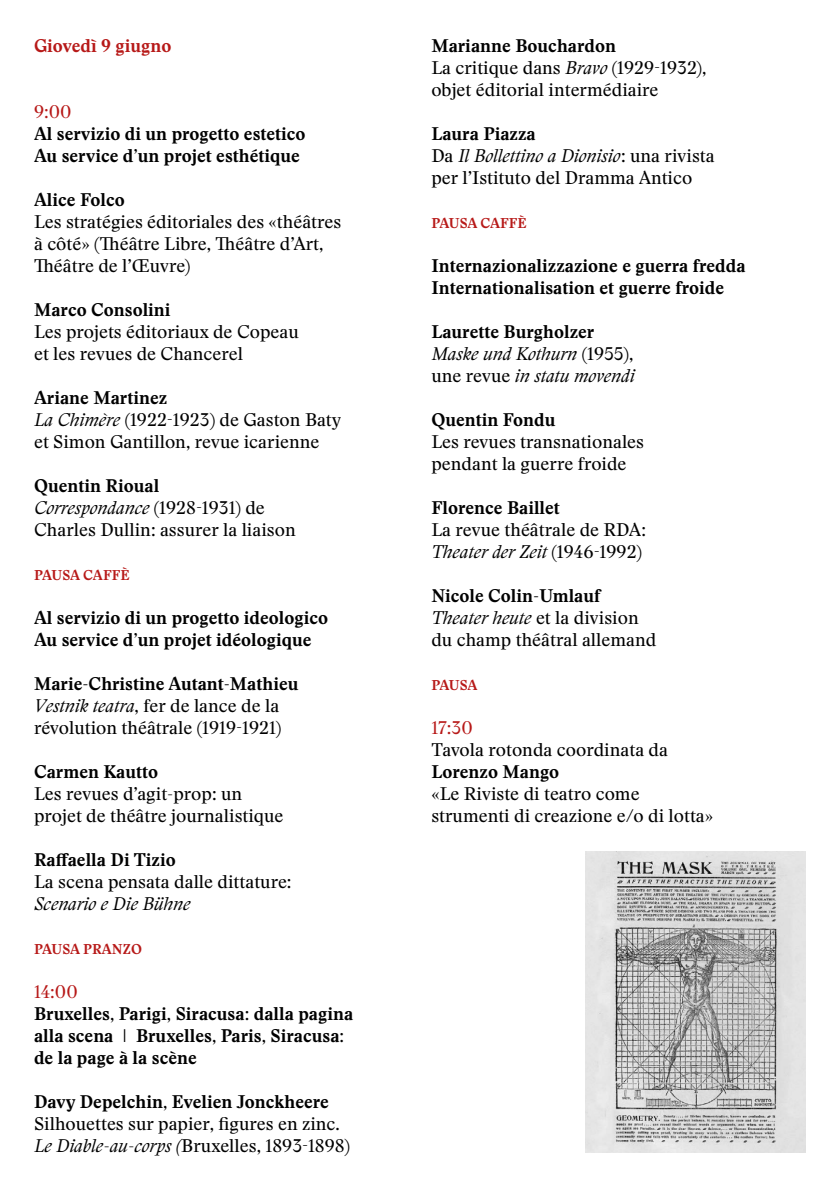
<style>
.page{position:relative;width:840px;height:1191px;background:#fff}
.page>*{position:absolute;margin:0;border:0;box-sizing:border-box;transform-origin:0 0}
.t1{font:18px/22px "Stanley";color:#000}
.t2{font:700 18px/22px "Stanley";color:#000}
.t3{font:italic 18px/22px "Stanley";color:#000}
.t4{font:700 18px "Stanley";color:#b71918}
.t5{font:18px "Stanley";color:#b71918}
.t6{font:700 14px "Stanley";color:#b71918}
.s1{font-weight:700}
.s2{font-style:italic}
.s3{font-weight:700;font-style:normal}
.s4{font-style:normal}
</style>
<div class="page">
<img style="left:585px;top:851px;width:220px;height:301px">
<p class="t4" style="left:34px;top:33px;width:139px">Giovedì 9 giugno</p>
<p class="t5" style="left:34px;top:99px;width:39px">9:00</p>
<p class="t2" style="left:34px;top:122px;width:273px">Al servizio di un progetto estetico<br>Au service d’un projet esthétique</p>
<p class="t2" style="left:34px;top:188px;width:92px">Alice Folco</p>
<p class="t1" style="left:34px;top:210px;width:308px">Les stratégies éditoriales des «théâtres à côté» (Théâtre Libre, Théâtre d’Art,<br>Théâtre de l’Œuvre)</p>
<p class="t2" style="left:34px;top:298px;width:138px">Marco Consolini</p>
<p class="t1" style="left:34px;top:320px;width:266px">Les projets éditoriaux de Copeau et les revues de Chancerel</p>
<p class="t1" style="left:34px;top:386px;width:309px"><span class="s1">Ariane Martinez<br></span><span class="s2">La Chimère</span> (1922-1923) de Gaston Baty et Simon Gantillon, revue icarienne</p>
<p class="t1" style="left:34px;top:474px;width:263px"><span class="s1">Quentin Rioual<br></span><span class="s2">Correspondance</span> (1928-1931) de<br>Charles Dullin: assurer la liaison</p>
<p class="t6" style="left:34px;top:565px;width:97px">PAUSA CAFFÈ</p>
<p class="t2" style="left:34px;top:606px;width:295px">Al servizio di un progetto ideologico<br>Au service d’un projet idéologique</p>
<p class="t1" style="left:34px;top:672px;width:266px"><span class="s1">Marie-Christine Autant-Mathieu<br></span><span class="s2">Vestnik teatra</span>, fer de lance de la révolution théâtrale (1919-1921)</p>
<p class="t2" style="left:34px;top:760px;width:126px">Carmen Kautto</p>
<p class="t1" style="left:34px;top:782px;width:251px">Les revues d’agit-prop: un projet de théâtre journalistique</p>
<p class="t2" style="left:34px;top:848px;width:143px">Raffaella Di Tizio</p>
<p class="t1" style="left:34px;top:870px;width:259px">La scena pensata dalle dittature:</p>
<p class="t3" style="left:34px;top:892px;width:158px">Scenario e Die Bühne</p>
<p class="t6" style="left:34px;top:939px;width:109px">PAUSA PRANZO</p>
<p class="t5" style="left:34px;top:979px;width:45px">14:00</p>
<p class="t2" style="left:34px;top:1002px;width:320px">Bruxelles, Parigi, Siracusa: dalla pagina alla scena | Bruxelles, Paris, Siracusa: de la page à la scène</p>
<p class="t2" style="left:34px;top:1090px;width:296px">Davy Depelchin, Evelien Jonckheere</p>
<p class="t1" style="left:34px;top:1112px;width:317px">Silhouettes sur papier, figures en zinc.<br><span class="s2">Le Diable-au-corps (</span>Bruxelles, 1893-1898)</p>
<p class="t1" style="left:431px;top:34px;width:276px"><span class="s1">Marianne Bouchardon<br></span>La critique dans <span class="s2">Bravo</span> (1929-1932), objet éditorial intermédiaire</p>
<p class="t1" style="left:431px;top:122px;width:285px"><span class="s1">Laura Piazza<br></span>Da <span class="s2">Il Bollettino a Dionisio</span>: una rivista per l’Istituto del Dramma Antico</p>
<p class="t6" style="left:431px;top:213px;width:97px">PAUSA CAFFÈ</p>
<p class="t2" style="left:431px;top:254px;width:315px">Internazionalizzazione e guerra fredda<br>Internationalisation et guerre froide</p>
<p class="t3" style="left:431px;top:320px;width:205px"><span class="s3">Laurette Burgholzer<br></span>Maske und Kothurn <span class="s4">(1955), une revue</span> in statu movendi</p>
<p class="t2" style="left:431px;top:408px;width:126px">Quentin Fondu</p>
<p class="t1" style="left:431px;top:430px;width:214px">Les revues transnationales pendant la guerre froide</p>
<p class="t2" style="left:431px;top:496px;width:130px">Florence Baillet</p>
<p class="t1" style="left:431px;top:518px;width:216px">La revue théâtrale de RDA:<br><span class="s2">Theater der Zeit</span> (1946-1992)</p>
<p class="t1" style="left:431px;top:584px;width:226px"><span class="s1">Nicole Colin-Umlauf<br></span><span class="s2">Theater heute</span> et la division du champ théâtral allemand</p>
<p class="t6" style="left:431px;top:675px;width:48px">PAUSA</p>
<p class="t5" style="left:431px;top:715px;width:43px">17:30</p>
<p class="t1" style="left:431px;top:738px;width:238px">Tavola rotonda coordinata da</p>
<p class="t2" style="left:431px;top:760px;width:129px">Lorenzo Mango</p>
<p class="t1" style="left:431px;top:782px;width:283px">«Le Riviste di teatro come strumenti di creazione e/o di lotta»</p>
</div>
